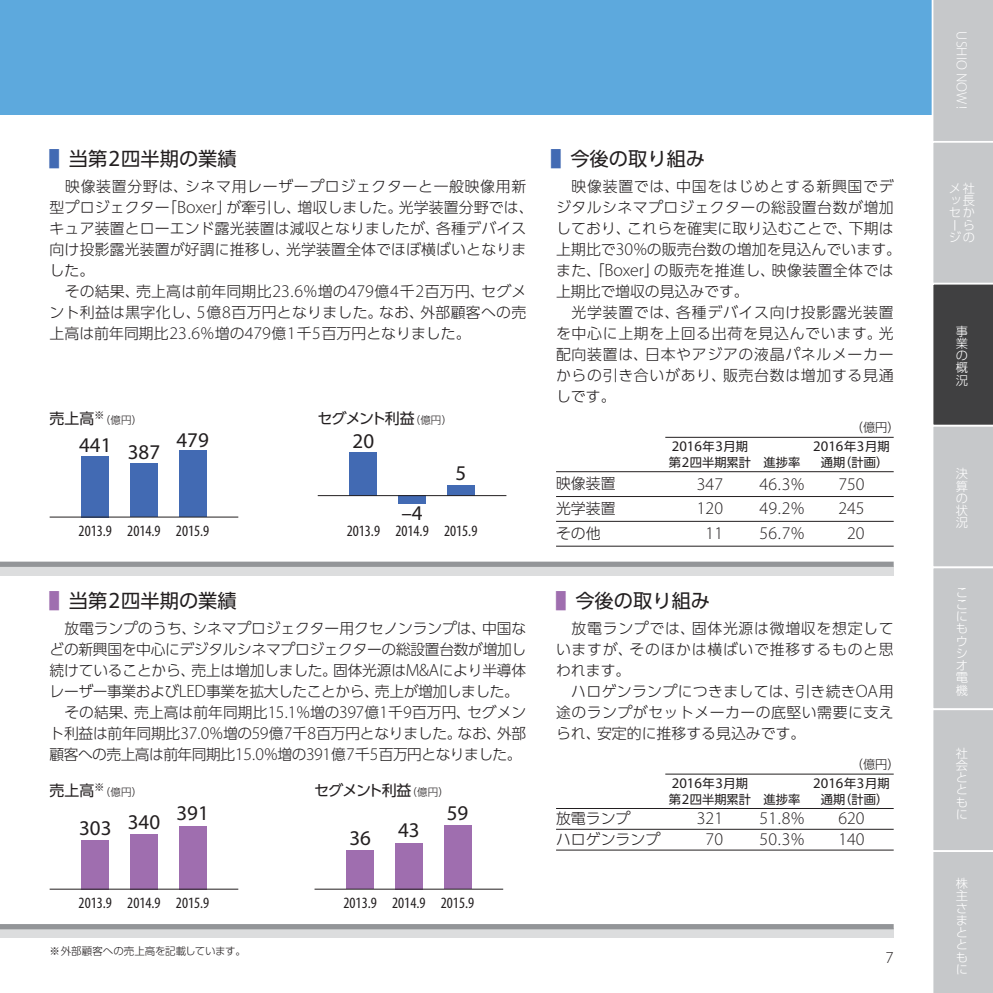
<style>
.page{position:relative;width:993px;height:993px;background:#fff}
.page>*{position:absolute;margin:0;border:0;box-sizing:border-box;transform-origin:0 0}
.t1{font:21px "Myriad Pro";color:#231f20}
.t2{font:19.25px "UD Shin Go Pr 6 N Regular 90 pv RKSJ H";color:#231f20}
.t3{font:300 17.85px "Myriad Pro";color:#231f20}
.t4{font:300 16.8px "Myriad Pro";color:#231f20}
.t5{font:condensed 15.75px "Myriad Pro";color:#231f20}
.t6{font:14.88px/21px "UD Shin Go Pr 6 N Light 90 pv RKSJ H";letter-spacing:.01em;color:#231f20}
.t7{font:14.88px/21px "UD Shin Go Pr 6 N Light 90 pv RKSJ H";letter-spacing:-.015em;color:#231f20}
.t8{font:14.88px/21px "UD Shin Go Pr 6 N Light 90 pv RKSJ H";letter-spacing:.045em;color:#231f20}
.t9{font:14.88px/21px "UD Shin Go Pr 6 N Light 90 pv RKSJ H";letter-spacing:.03em;color:#231f20}
.t10{font:14.88px "UD Shin Go Pr 6 N Regular 90 pv RKSJ H";letter-spacing:-.065em;color:#231f20}
.t11{font:14.7px "Myriad Pro";color:#231f20}
.t12{font:300 14.7px "Myriad Pro";color:#fff}
.t13{font:12.25px/12.2px "UD Shin Go Pr 6 N Light 90 pv RKSJ H";color:#fff;text-align:justify}
.t14{font:12.25px "UD Shin Go Pr 6 N Regular 90 pv RKSJ H";color:#231f20}
.t15{font:12.25px "UD Shin Go Pr 6 N Light 90 pv RKSJ H";color:#231f20}
.t16{font:10.5px "UD Shin Go Pr 6 N Light 90 pv RKSJ H";color:#231f20}
.s1{color:#426ab3}
.s2{font-family:"Myriad Pro";font-size:23.1px}
.s3{font-family:"Myriad Pro";font-weight:300;font-size:17.85px}
.s4{font-family:"UD Shin Go Pr 6 N Regular 90 pv RKSJ H";font-size:12.25px}
.s5{font-family:"Myriad Pro";font-size:14.7px}
.s6{font-family:"UD Shin Go Pr 6 N Light 90 pv RKSJ H";font-size:10.5px}
.s7{font-family:"UD Shin Go Pr 6 N Regular 90 pv RKSJ H";font-size:14.88px}
.s8{color:#9f6eaf}
</style>
<div class="page">
<div style="left:0;top:0;width:992px;height:114px;background:#5da9dd"></div>
<div style="left:0;top:566px;width:893px;height:9px;background:#dcddde"></div>
<div style="left:0;top:928px;width:893px;height:10px;background:#dcddde"></div>
<svg style="left:931px;top:0;width:61px;height:992px;background:#b6b8ba"></svg>
<svg style="left:0;top:436px;width:894px;height:133px"></svg>
<svg style="left:0;top:773px;width:894px;height:158px"></svg>
<hr style="left:556px;top:471px;width:337px;height:1px;background:#231f20">
<hr style="left:556px;top:496px;width:337px;height:1px;background:#231f20">
<hr style="left:556px;top:521px;width:337px;height:1px;background:#231f20">
<hr style="left:556px;top:545px;width:337px;height:1px;background:#231f20">
<hr style="left:665px;top:437px;width:228px;height:1px;background:#231f20">
<hr style="left:556px;top:807px;width:337px;height:1px;background:#231f20">
<hr style="left:556px;top:828px;width:337px;height:1px;background:#231f20">
<hr style="left:556px;top:849px;width:337px;height:1px;background:#231f20">
<hr style="left:665px;top:773px;width:228px;height:1px;background:#231f20">
<div style="left:82px;top:456px;width:27px;height:61px;background:#426ab3"></div>
<div style="left:130px;top:463px;width:27px;height:54px;background:#426ab3"></div>
<div style="left:179px;top:450px;width:27px;height:67px;background:#426ab3"></div>
<hr style="left:50px;top:516px;width:188px;height:1px;background:#231f20">
<div style="left:349px;top:452px;width:28px;height:43px;background:#426ab3"></div>
<div style="left:398px;top:495px;width:27px;height:9px;background:#426ab3"></div>
<div style="left:447px;top:484px;width:27px;height:11px;background:#426ab3"></div>
<hr style="left:317px;top:495px;width:189px;height:1px;background:#231f20">
<div style="left:82px;top:839px;width:27px;height:49px;background:#9f6eaf"></div>
<div style="left:130px;top:834px;width:27px;height:54px;background:#9f6eaf"></div>
<div style="left:179px;top:825px;width:27px;height:63px;background:#9f6eaf"></div>
<hr style="left:50px;top:888px;width:188px;height:1px;background:#231f20">
<div style="left:346px;top:850px;width:28px;height:38px;background:#9f6eaf"></div>
<div style="left:395px;top:842px;width:27px;height:46px;background:#9f6eaf"></div>
<div style="left:443px;top:825px;width:28px;height:63px;background:#9f6eaf"></div>
<hr style="left:314px;top:888px;width:189px;height:1px;background:#231f20">
<p class="t2" style="left:50px;top:151px;width:189px"><span class="s1">▌</span>当第<span class="s2">2</span>四半期の業績</p>
<p class="t2" style="left:551px;top:151px;width:155px"><span class="s1">▌</span>今後の取り組み</p>
<p class="t6" style="left:50px;top:178px;width:485px">　映像装置分野は、シネマ用レーザープロジェクターと一般映像用新型プロジェクター「<span class="s3">Boxer</span>」が牽引し、増収しました。光学装置分野では、キュア装置とローエンド露光装置は減収となりましたが、各種デバイス向け投影露光装置が好調に推移し、光学装置全体でほぼ横ばいとなりました。<br>　その結果、売上高は前年同期比<span class="s3">23.6%</span>増の<span class="s3">479</span>億<span class="s3">4</span>千<span class="s3">2</span>百万円、セグメント利益は黒字化し、<span class="s3">5</span>億<span class="s3">8</span>百万円となりました。なお、外部顧客への売上高は前年同期比<span class="s3">23.6%</span>増の<span class="s3">479</span>億<span class="s3">1</span>千<span class="s3">5</span>百万円となりました。</p>
<p class="t8" style="left:556px;top:178px;width:346px">　映像装置では、中国をはじめとする新興国でデジタルシネマプロジェクターの総設置台数が増加しており、これらを確実に取り込むことで、下期は上期比で<span class="s3">30%</span>の販売台数の増加を見込んでいます。また、「<span class="s3">Boxer</span>」の販売を推進し、映像装置全体では上期比で増収の見込みです。<br>　光学装置では、各種デバイス向け投影露光装置を中心に上期を上回る出荷を見込んでいます。光配向装置は、日本やアジアの液晶パネルメーカーからの引き合いがあり、販売台数は増加する見通しです。</p>
<p class="t15" style="left:850px;top:423px;width:50px">（億円）</p>
<p class="t11" style="left:671px;top:437px;width:78px">2016<span class="s4">年</span>3<span class="s4">月期</span></p>
<p class="t14" style="left:668px;top:457px;width:133px">第<span class="s5">2</span>四半期累計 進捗率</p>
<p class="t10" style="left:317px;top:412px;width:136px">セグメント利益<span class="s6">（億円）</span></p>
<p class="t16" style="left:50px;top:415px;width:94px"><span class="s7">売上高</span><sup>※</sup>（億円）</p>
<h1 class="t1" style="left:79px;top:436px;width:82px">441 387</h1>
<h1 class="t1" style="left:176px;top:427px;width:34px">479</h1>
<h1 class="t1" style="left:352px;top:428px;width:23px">20</h1>
<p class="t11" style="left:813px;top:437px;width:78px">2016<span class="s4">年</span>3<span class="s4">月期</span></p>
<p class="t14" style="left:820px;top:457px;width:69px">通期（計画）</p>
<h1 class="t1" style="left:455px;top:460px;width:12px">5</h1>
<p class="t6" style="left:556px;top:475px;width:61px">映像装置</p>
<p class="t3" style="left:696px;top:477px;width:28px">347</p>
<p class="t3" style="left:759px;top:477px;width:46px">46.3%</p>
<p class="t3" style="left:838px;top:477px;width:28px">750</p>
<p class="t6" style="left:556px;top:500px;width:61px">光学装置</p>
<p class="t3" style="left:696px;top:502px;width:28px">120</p>
<p class="t3" style="left:759px;top:502px;width:46px">49.2%</p>
<p class="t3" style="left:838px;top:502px;width:28px">245</p>
<p class="t6" style="left:556px;top:524px;width:46px">その他</p>
<p class="t3" style="left:705px;top:527px;width:19px">11</p>
<p class="t3" style="left:759px;top:527px;width:46px">56.7%</p>
<p class="t3" style="left:846px;top:527px;width:19px">20</p>
<h1 class="t1" style="left:401px;top:500px;width:23px">–4</h1>
<p class="t5" style="left:79px;top:521px;width:132px">2013.9 2014.9 2015.9</p>
<p class="t5" style="left:346px;top:521px;width:132px">2013.9 2014.9 2015.9</p>
<p class="t2" style="left:50px;top:593px;width:189px"><span class="s8">▌</span>当第<span class="s2">2</span>四半期の業績</p>
<p class="t2" style="left:556px;top:593px;width:155px"><span class="s8">▌</span>今後の取り組み</p>
<p class="t7" style="left:50px;top:619px;width:478px">　放電ランプのうち、シネマプロジェクター用クセノンランプは、中国などの新興国を中心にデジタルシネマプロジェクターの総設置台数が増加し続けていることから、売上は増加しました。固体光源は<span class="s3">M&amp;A</span>により半導体レーザー事業および<span class="s3">LED</span>事業を拡大したことから、売上が増加しました。　その結果、売上高は前年同期比<span class="s3">15.1%</span>増の<span class="s3">397</span>億<span class="s3">1</span>千<span class="s3">9</span>百万円、セグメント利益は前年同期比<span class="s3">37.0%</span>増の<span class="s3">59</span>億<span class="s3">7</span>千<span class="s3">8</span>百万円となりました。なお、外部顧客への売上高は前年同期比<span class="s3">15.0%</span>増の<span class="s3">391</span>億<span class="s3">7</span>千<span class="s3">5</span>百万円となりました。</p>
<p class="t9" style="left:556px;top:619px;width:339px">　放電ランプでは、固体光源は微増収を想定していますが、そのほかは横ばいで推移するものと思われます。<br>　ハロゲンランプにつきましては、引き続き<span class="s3">OA</span>用途のランプがセットメーカーの底堅い需要に支えられ、安定的に推移する見込みです。</p>
<p class="t15" style="left:850px;top:759px;width:50px">（億円）</p>
<p class="t11" style="left:671px;top:774px;width:78px">2016<span class="s4">年</span>3<span class="s4">月期</span></p>
<p class="t14" style="left:668px;top:794px;width:133px">第<span class="s5">2</span>四半期累計 進捗率</p>
<p class="t11" style="left:813px;top:774px;width:78px">2016<span class="s4">年</span>3<span class="s4">月期</span></p>
<p class="t14" style="left:820px;top:794px;width:69px">通期（計画）</p>
<p class="t16" style="left:50px;top:787px;width:94px"><span class="s7">売上高</span><sup>※</sup>（億円）</p>
<p class="t10" style="left:314px;top:784px;width:136px">セグメント利益<span class="s6">（億円）</span></p>
<h1 class="t1" style="left:79px;top:809px;width:131px">303 340 391</h1>
<h1 class="t1" style="left:446px;top:800px;width:23px">59</h1>
<p class="t6" style="left:556px;top:809px;width:76px">放電ランプ</p>
<p class="t3" style="left:696px;top:812px;width:28px">321</p>
<p class="t3" style="left:759px;top:812px;width:46px">51.8%</p>
<p class="t3" style="left:838px;top:812px;width:28px">620</p>
<p class="t6" style="left:556px;top:830px;width:106px">ハロゲンランプ</p>
<p class="t3" style="left:705px;top:832px;width:19px">70</p>
<p class="t3" style="left:759px;top:832px;width:46px">50.3%</p>
<p class="t3" style="left:838px;top:832px;width:28px">140</p>
<h1 class="t1" style="left:398px;top:817px;width:23px">43</h1>
<h1 class="t1" style="left:349px;top:825px;width:23px">36</h1>
<p class="t5" style="left:79px;top:893px;width:132px">2013.9 2014.9 2015.9</p>
<p class="t16" style="left:50px;top:946px;width:198px">※外部顧客への売上高を記載しています。</p>
<p class="t5" style="left:343px;top:893px;width:132px">2013.9 2014.9 2015.9</p>
<p class="t4" style="left:885px;top:951px;width:10px">7</p>
<p class="t12" style="left:966px;top:31px;width:79px;rotate:90deg">USHIO NOW !</p>
<p class="t13" style="left:948px;top:184px;width:27px;text-align:left">メ社ッ長セかー<br>ジの</p>
<p class="t13" style="left:962px;top:220px;width:12px">ら</p>
<p class="t13" style="left:955px;top:326px;width:13px">事業の概況</p>
<p class="t13" style="left:955px;top:469px;width:13px">決算の状況</p>
<p class="t13" style="left:955px;top:587px;width:13px">ここにもウシオ電機</p>
<p class="t13" style="left:955px;top:748px;width:13px">社会とともに</p>
<p class="t13" style="left:955px;top:878px;width:13px">株主さまとともに</p>
</div>
